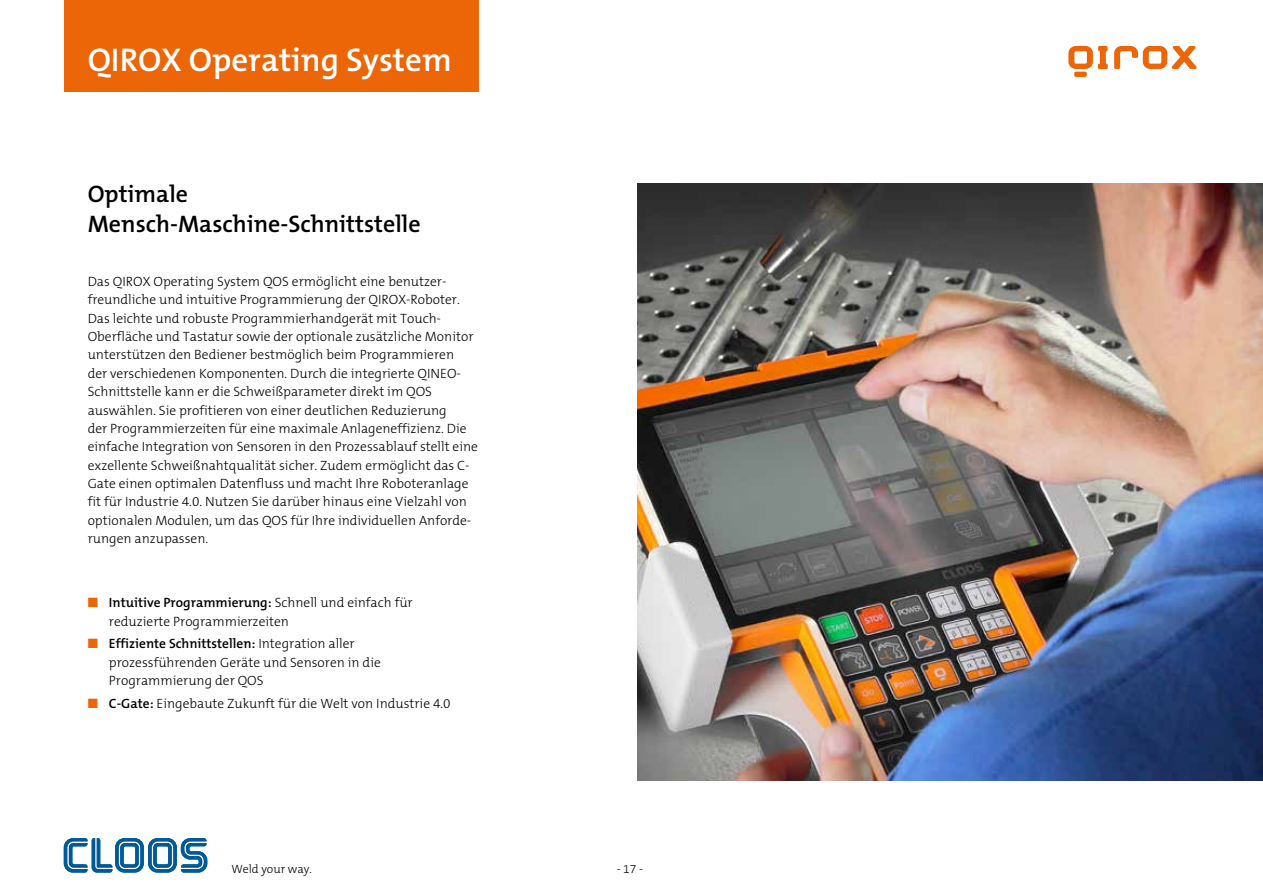
<style>
.page{position:relative;width:1263px;height:893px;background:#fff}
.page>*{position:absolute;margin:0;border:0;box-sizing:border-box;transform-origin:0 0}
.t1{font:600 33px "The Mix B6";color:#fff}
.t2{font:600 24px/30px "The Mix B6";color:#000}
.t3{font:300 13.5px/18.3px "The Mix B3";color:#000}
.t4{font:600 13.5px "The Mix B6";color:#000}
.t5{font:300 12px "The Mix B3";color:#000}
.s1{color:#ec6608}
.s2{font-family:"The Mix B3";font-weight:300}
.s3{font-family:"The Mix B6";font-weight:600}
</style>
<div class="page">
<svg style="left:64px;top:838px;width:143px;height:35px"></svg>
<div style="left:64px;top:0;width:414px;height:92px;background:#ec6608"></div>
<svg style="left:1068px;top:46px;width:40px;height:31px"></svg>
<svg style="left:1114px;top:46px;width:82px;height:23px"></svg>
<img style="left:638px;top:184px;width:625px;height:597px">
<h1 class="t1" style="left:88px;top:42px;width:366px">QIROX Operating System</h1>
<h2 class="t2" style="left:88px;top:180px;width:334px">Optimale<br>Mensch-Maschine-Schnittstelle</h2>
<p class="t3" style="left:88px;top:273px;width:392px">Das QIROX Operating System QOS ermöglicht eine benutzer&shy;freundliche und intuitive Programmierung der QIROX-Roboter.<br>Das leichte und robuste Programmierhandgerät mit Touch-Oberfläche und Tastatur sowie der optionale zusätzliche Monitor unterstützen den Bediener bestmöglich beim Programmieren<br>der verschiedenen Komponenten. Durch die integrierte QINEO-Schnittstelle kann er die Schweißparameter direkt im QOS auswählen. Sie profitieren von einer deutlichen Reduzierung<br>der Programmierzeiten für eine maximale Anlageneffizienz. Die einfache Integration von Sensoren in den Prozessablauf stellt eine exzellente Schweißnahtqualität sicher. Zudem ermöglicht das C-Gate einen optimalen Datenfluss und macht Ihre Roboteranlage fit für Industrie 4.0. Nutzen Sie darüber hinaus eine Vielzahl von optionalen Modulen, um das QOS für Ihre individuellen Anforde&shy;rungen anzupassen.</p>
<p class="t4" style="left:88px;top:596px;width:326px"><span class="s1">■</span> Intuitive Programmierung: <span class="s2">Schnell und einfach für</span></p>
<p class="t3" style="left:109px;top:612px;width:182px">reduzierte Programmierzeiten</p>
<p class="t4" style="left:88px;top:637px;width:269px"><span class="s1">■</span> Effiziente Schnittstellen: <span class="s2">Integration aller</span></p>
<p class="t3" style="left:109px;top:653px;width:273px">prozessführenden Geräte und Sensoren in die<br>Programmierung der QOS</p>
<p class="t3" style="left:88px;top:694px;width:364px"><span class="s1">■</span> <span class="s3">C-Gate:</span> Eingebaute Zukunft für die Welt von Industrie 4.0</p>
<p class="t5" style="left:231px;top:862px;width:82px">Weld your way.</p>
<p class="t5" style="left:617px;top:862px;width:28px">- 17 -</p>
</div>
